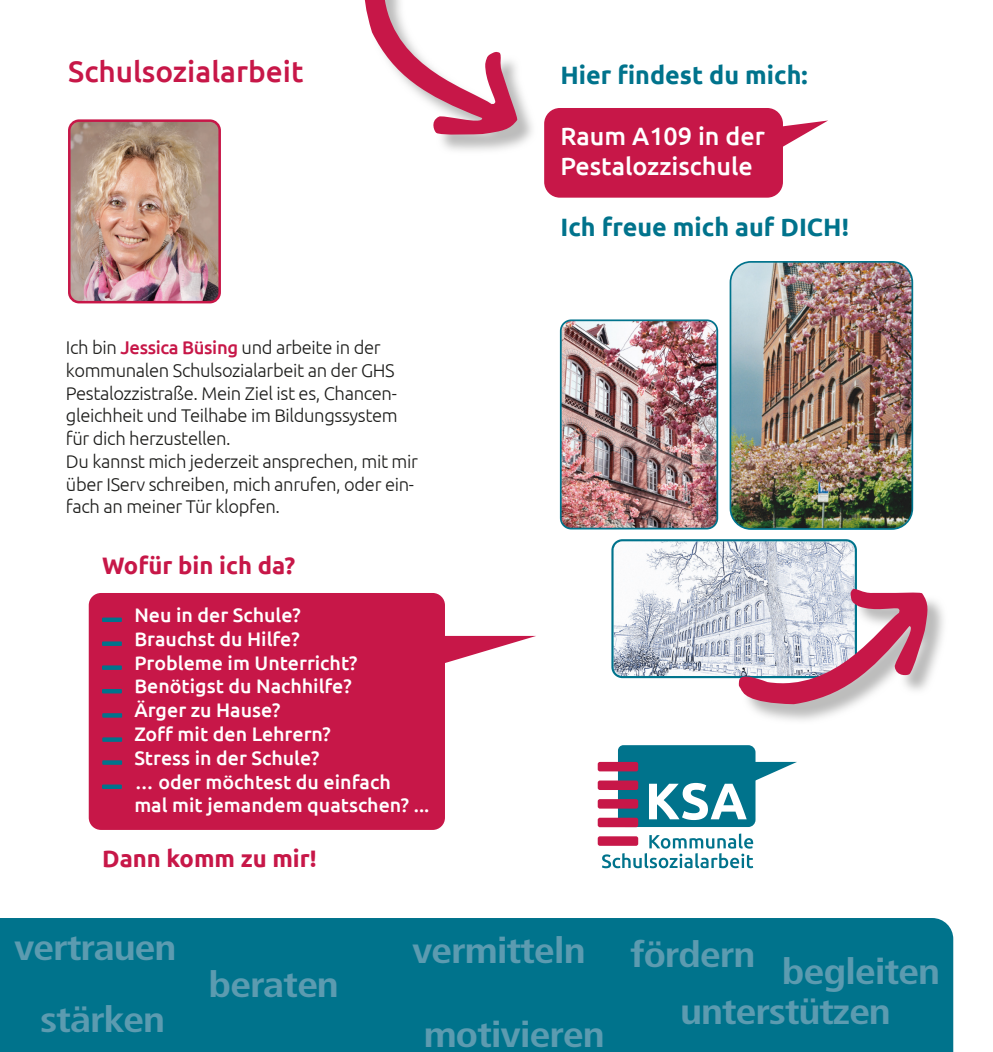
<style>
.page{position:relative;width:993px;height:1052px;background:#fff}
.page>*{position:absolute;margin:0;border:0;box-sizing:border-box;transform-origin:0 0}
.t1{font:700 condensed 35.88px/57.4px "Frutiger LT Pro";letter-spacing:-.03em;color:#5c9bb0;scale:1.18 1}
.t2{font:500 29.75px "Ubuntu";color:#c71748}
.t3{font:700 25.03px "Ubuntu";color:#00738c}
.t4{font:500 25.03px/30.4px "Ubuntu";color:#fff}
.t5{font:700 23.8px "Ubuntu";color:#c71748}
.t6{font:500 19.6px/23.8px "Ubuntu";color:#fff}
.t7{font:300 18.38px/22.8px "Ubuntu";letter-spacing:-.02em;color:#1d1d1b}
.s1{font-weight:500;color:#c71748}
</style>
<div class="page">
<div style="left:0;top:918px;width:952px;height:134px;background:#00738c"></div>
<img style="left:69px;top:123px;width:151px;height:179px">
<div style="left:68px;top:119px;width:153px;height:184px;border:3px solid #c71748;border-radius:10px"></div>
<div style="left:89px;top:593px;width:356px;height:237px;background:#c71748;border-radius:12px"></div>
<div style="left:597px;top:762px;width:41px;height:9px;background:#c71748;border-radius:2px"></div>
<div style="left:597px;top:780px;width:41px;height:10px;background:#c71748;border-radius:2px"></div>
<div style="left:597px;top:799px;width:41px;height:9px;background:#c71748;border-radius:2px"></div>
<div style="left:597px;top:817px;width:41px;height:10px;background:#c71748;border-radius:2px"></div>
<div style="left:597px;top:836px;width:41px;height:10px;background:#c71748;border-radius:2px"></div>
<svg style="left:601px;top:833px;width:152px;height:35px"></svg>
<svg style="left:617px;top:745px;width:179px;height:82px"></svg>
<img style="left:562px;top:322px;width:155px;height:206px">
<div style="left:559px;top:319px;width:159px;height:210px;border:2px solid #00738c;border-radius:10px"></div>
<img style="left:732px;top:262px;width:180px;height:267px">
<div style="left:729px;top:261px;width:183px;height:269px;border:2px solid #00738c;border-radius:20px"></div>
<div style="left:544px;top:108px;width:238px;height:90px;background:#c71748;border-radius:16px"></div>
<svg style="left:782px;top:120px;width:45px;height:39px"></svg>
<svg style="left:611px;top:539px;width:317px;height:165px"></svg>
<svg style="left:364px;top:0;width:153px;height:136px"></svg>
<div style="left:102px;top:617px;width:20px;height:5px;background:#00738c"></div>
<div style="left:102px;top:641px;width:20px;height:5px;background:#00738c"></div>
<div style="left:102px;top:665px;width:20px;height:5px;background:#00738c"></div>
<hr style="left:102px;top:689px;width:20px;height:4px;background:#00738c">
<svg style="left:102px;top:713px;width:20px;height:4px"></svg>
<div style="left:102px;top:737px;width:20px;height:5px;background:#00738c"></div>
<div style="left:102px;top:760px;width:20px;height:5px;background:#00738c"></div>
<div style="left:102px;top:784px;width:20px;height:5px;background:#00738c"></div>
<svg style="left:445px;top:636px;width:91px;height:27px"></svg>
<h2 class="t2" style="left:68px;top:52px;width:237px">Schulsozialarbeit</h2>
<p class="t7" style="left:66px;top:336px;width:353px">Ich bin <span class="s1">Jessica Büsing</span> und arbeite in der kommunalen Schulsozialarbeit an der GHS Pestalozzistraße. Mein Ziel ist es, Chancen&shy;gleichheit und Teilhabe im Bildungssystem für dich herzustellen.<br>Du kannst mich jederzeit ansprechen, mit mir über IServ schreiben, mich anrufen, oder ein&shy;fach an meiner Tür klopfen.</p>
<p class="t5" style="left:102px;top:551px;width:195px">Wofür bin ich da?</p>
<p class="t6" style="left:134px;top:602px;width:296px">Neu in der Schule?<br>Brauchst du Hilfe?<br>Probleme im Unterricht?<br>Benötigst du Nachhilfe?<br>Ärger zu Hause?<br>Zoff mit den Lehrern?<br>Stress in der Schule?<br>… oder möchtest du einfach<br>mal mit jemandem quatschen? ...</p>
<p class="t5" style="left:102px;top:844px;width:216px">Dann komm zu mir!</p>
<h3 class="t3" style="left:560px;top:60px;width:248px">Hier findest du mich:</h3>
<h3 class="t4" style="left:560px;top:120px;width:206px">Raum A109 in der<br>Pestalozzischule</h3>
<h3 class="t3" style="left:560px;top:212px;width:290px">Ich freue mich auf DICH!</h3>
<h1 class="t1" style="left:14px;top:918px;width:139px">vertrauen</h1>
<h1 class="t1" style="left:40px;top:991px;width:107px">stärken</h1>
<h1 class="t1" style="left:208px;top:956px;width:112px">beraten</h1>
<h1 class="t1" style="left:412px;top:921px;width:149px">vermitteln</h1>
<h1 class="t1" style="left:423px;top:1006px;width:155px">motivieren</h1>
<h1 class="t1" style="left:680px;top:926px;width:180px;text-indent:-50px">fördern unterstützen</h1>
<h1 class="t1" style="left:781px;top:943px;width:136px">begleiten</h1>
</div>
